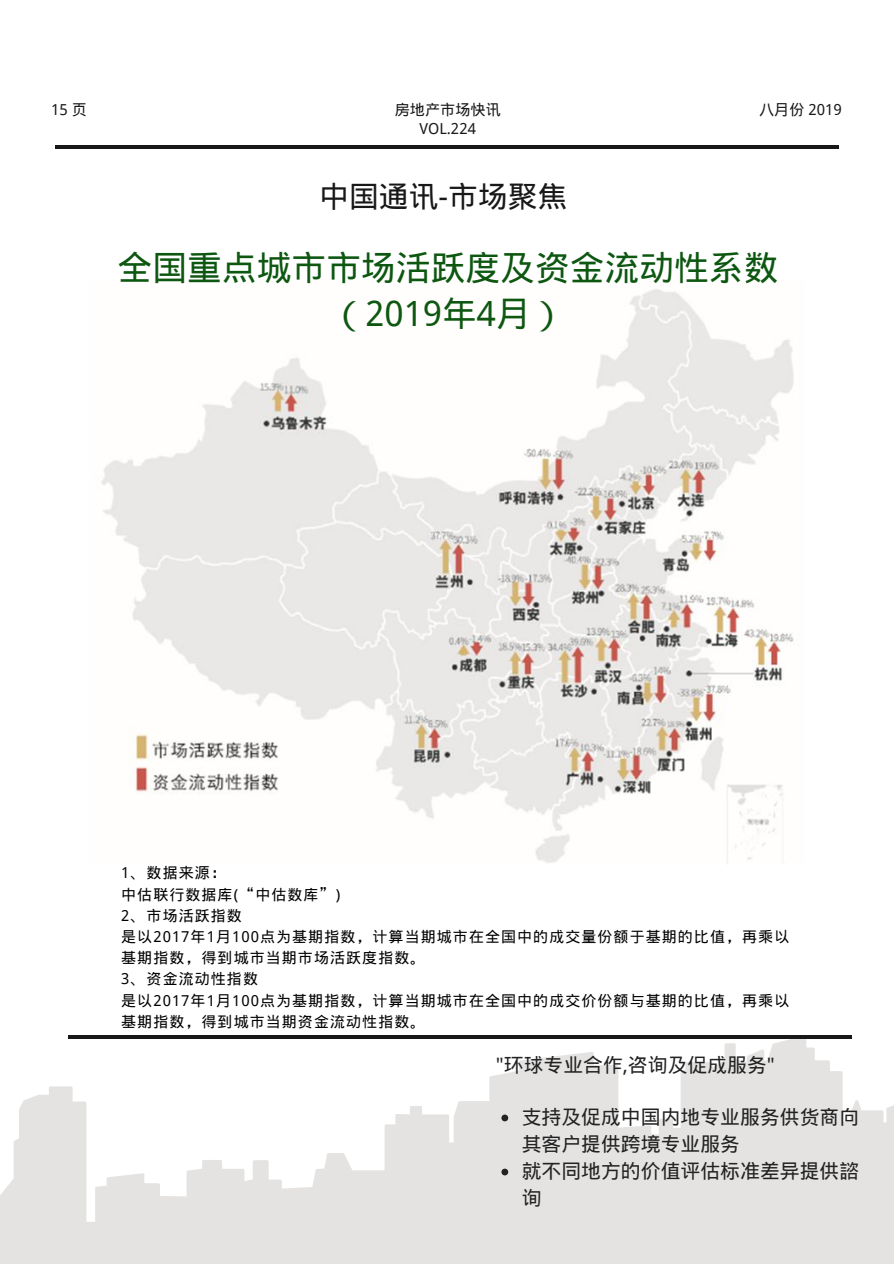
<style>
.page{position:relative;width:894px;height:1264px;background:#fff}
.page>*{position:absolute;margin:0;border:0;box-sizing:border-box;transform-origin:0 0}
.t1{font:34.8px/46.2px "Wen Quan Yi Micro Hei";color:#0d5711;text-align:center}
.t2{font:29.85px "Wen Quan Yi Micro Hei";color:#181818}
.t3{font:19.8px/27px "Wen Quan Yi Micro Hei";color:#222}
.t4{font:15.15px "Wen Quan Yi Micro Hei";color:#181818}
.t5{font:15px/21.1px "Wen Quan Yi Micro Hei";letter-spacing:.07em;color:#000}
</style>
<div class="page">
<hr style="left:55px;top:146px;width:783px;height:3px;background:#181818">
<img style="left:101px;top:289px;width:693px;height:574px">
<svg style="left:0;top:1039px;width:893px;height:224px;fill:#e4e3e2"></svg>
<hr style="left:68px;top:1035px;width:783px;height:4px;background:#181818">
<svg style="left:501px;top:1114px;width:7px;height:7px"></svg>
<svg style="left:501px;top:1168px;width:7px;height:7px"></svg>
<p class="t4" style="left:51px;top:101px;width:37px">15 页</p>
<p class="t4" style="left:395px;top:100px;width:107px">房地产市场快讯</p>
<p class="t4" style="left:758px;top:100px;width:84px">八月份 2019</p>
<p class="t4" style="left:419px;top:120px;width:58px">VOL.224</p>
<h2 class="t2" style="left:319px;top:179px;width:250px">中国通讯-市场聚焦</h2>
<h1 class="t1" style="left:117px;top:245px;width:662px">全国重点城市市场活跃度及资金流动性系数（2019年4月）</h1>
<p class="t5" style="left:121px;top:862px;width:669px">1、数据来源：<br>中估联行数据库(“中估数库”)<br>2、市场活跃指数<br>是以2017年1月100点为基期指数，计算当期城市在全国中的成交量份额于基期的比值，再乘以基期指数，得到城市当期市场活跃度指数。<br>3、资金流动性指数<br>是以2017年1月100点为基期指数，计算当期城市在全国中的成交价份额与基期的比值，再乘以基期指数，得到城市当期资金流动性指数。</p>
<h3 class="t3" style="left:495px;top:1051px;width:280px">"环球专业合作,咨询及促成服务"</h3>
<h3 class="t3" style="left:521px;top:1103px;width:339px">支持及促成中国内地专业服务供货商向其客户提供跨境专业服务<br>就不同地方的价值评估标准差异提供諮询</h3>
</div>
